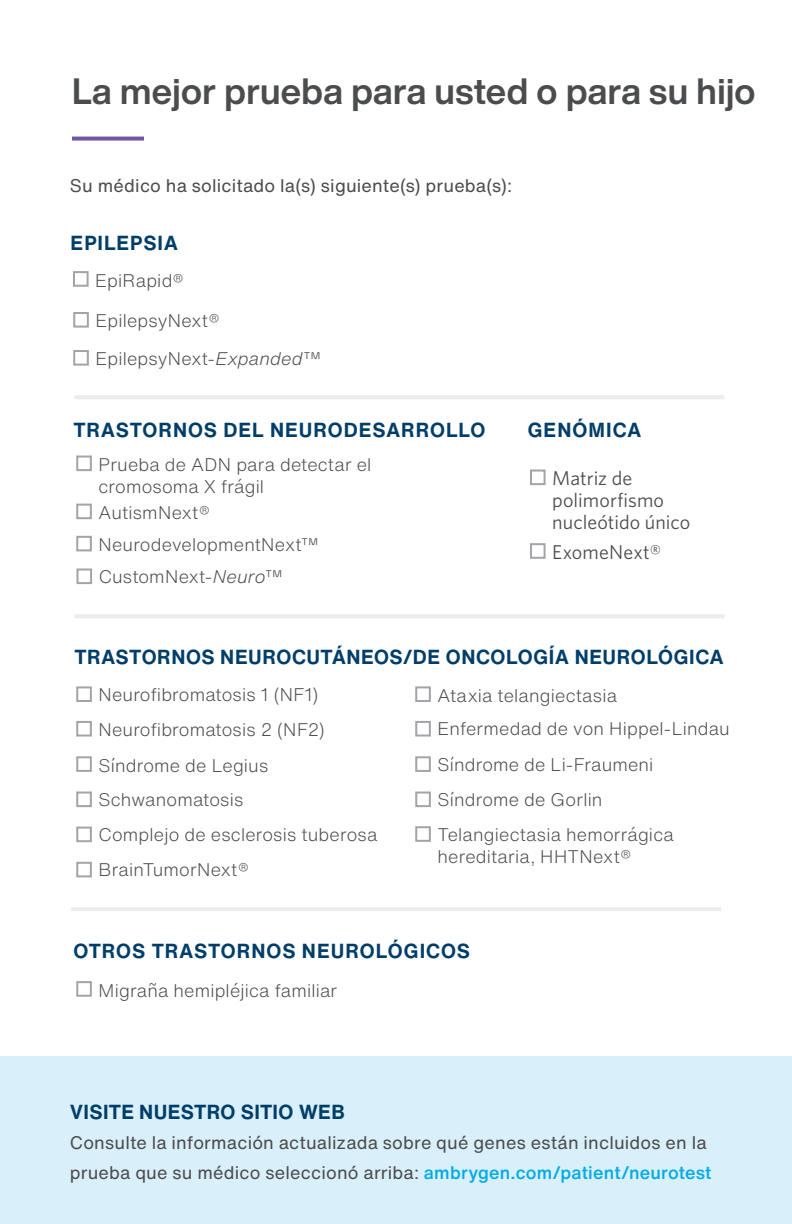
<style>
.page{position:relative;width:792px;height:1224px;background:#fff}
.page>*{position:absolute;margin:0;border:0;box-sizing:border-box;transform-origin:0 0}
.Titles{font:700 36px "Helvetica Now Display";letter-spacing:.01em;color:#4b4c4d}
.whitney_sub_head{font:700 20px "Helvetica Now Text";letter-spacing:.035em;color:#003e69}
.Text{font:20px/22px "Whitney";letter-spacing:.005em;color:#4b4c4d}
.whitney_sub_head-2{font:700 20px "Helvetica Now Text";letter-spacing:.01em;color:#003e69}
.Text-2{font:300 18px/22px "Helvetica Now Text";letter-spacing:.01em;color:#4b4c4d}
.whitney_sub_head-3{font:18px/30px "Helvetica Now Text";letter-spacing:.01em;color:#4b4c4d}
.Text-3{font:18px "Helvetica Now Text";letter-spacing:.01em;color:#4b4c4d}
.s1{font-style:italic}
.s2{font-weight:500;color:#00abe7}
</style>
<div class="page">
<div style="left:0;top:1057px;width:792px;height:167px;background:#d9effa"></div>
<div style="left:73px;top:271px;width:16px;height:16px;border:2px solid #a3a4a8"></div>
<div style="left:76px;top:456px;width:16px;height:15px;border:2px solid #a3a4a8"></div>
<div style="left:76px;top:981px;width:16px;height:16px;border:2px solid #a3a4a8"></div>
<div style="left:76px;top:686px;width:16px;height:16px;border:2px solid #a3a4a8"></div>
<div style="left:415px;top:686px;width:16px;height:16px;border:2px solid #a3a4a8"></div>
<div style="left:530px;top:470px;width:16px;height:15px;border:2px solid #a3a4a8"></div>
<div style="left:76px;top:721px;width:16px;height:16px;border:2px solid #a3a4a8"></div>
<div style="left:415px;top:721px;width:16px;height:16px;border:2px solid #a3a4a8"></div>
<div style="left:530px;top:543px;width:16px;height:16px;border:2px solid #a3a4a8"></div>
<div style="left:73px;top:312px;width:16px;height:16px;border:2px solid #a3a4a8"></div>
<div style="left:73px;top:350px;width:16px;height:16px;border:2px solid #a3a4a8"></div>
<div style="left:76px;top:756px;width:16px;height:16px;border:2px solid #a3a4a8"></div>
<div style="left:415px;top:756px;width:16px;height:16px;border:2px solid #a3a4a8"></div>
<div style="left:76px;top:536px;width:16px;height:15px;border:2px solid #a3a4a8"></div>
<div style="left:76px;top:504px;width:16px;height:15px;border:2px solid #a3a4a8"></div>
<div style="left:76px;top:792px;width:16px;height:15px;border:2px solid #a3a4a8"></div>
<div style="left:415px;top:792px;width:16px;height:15px;border:2px solid #a3a4a8"></div>
<div style="left:76px;top:827px;width:16px;height:15px;border:2px solid #a3a4a8"></div>
<div style="left:76px;top:569px;width:16px;height:15px;border:2px solid #a3a4a8"></div>
<div style="left:76px;top:862px;width:16px;height:15px;border:2px solid #a3a4a8"></div>
<div style="left:415px;top:826px;width:16px;height:16px;border:2px solid #a3a4a8"></div>
<hr style="left:71px;top:907px;width:650px;height:4px;background:#ececee">
<hr style="left:74px;top:395px;width:650px;height:4px;background:#ececee">
<hr style="left:74px;top:614px;width:650px;height:4px;background:#ececee">
<svg style="left:72px;top:137px;width:72px;height:4px"></svg>
<p class="Titles" style="left:72px;top:66px;width:685px">La mejor prueba para usted o para su hijo</p>
<p class="Text-3" style="left:70px;top:172px;width:444px">Su médico ha solicitado la(s) siguiente(s) prueba(s):</p>
<p class="whitney_sub_head" style="left:71px;top:229px;width:109px">EPILEPSIA</p>
<p class="Text-2" style="left:95px;top:269px;width:90px">EpiRapid®</p>
<p class="Text-2" style="left:95px;top:309px;width:126px">EpilepsyNext®</p>
<p class="Text-2" style="left:95px;top:347px;width:227px">EpilepsyNext-<span class="s1">Expanded</span>™</p>
<p class="whitney_sub_head" style="left:73px;top:416px;width:414px">TRASTORNOS DEL NEURODESARROLLO</p>
<p class="Text-2" style="left:99px;top:454px;width:274px">Prueba de ADN para detectar el cromosoma X frágil</p>
<p class="Text-2" style="left:99px;top:502px;width:113px">AutismNext®</p>
<p class="Text-2" style="left:99px;top:534px;width:222px">NeurodevelopmentNext™</p>
<p class="Text-2" style="left:99px;top:565px;width:185px">CustomNext-<span class="s1">Neuro</span>™</p>
<p class="whitney_sub_head" style="left:528px;top:416px;width:115px">GENÓMICA</p>
<p class="Text" style="left:552px;top:467px;width:140px">Matriz de polimorfismo nucleótido único</p>
<p class="Text" style="left:552px;top:541px;width:111px">ExomeNext®</p>
<p class="whitney_sub_head" style="left:74px;top:643px;width:651px">TRASTORNOS NEUROCUTÁNEOS/DE ONCOLOGÍA NEUROLÓGICA</p>
<p class="Text-2" style="left:99px;top:684px;width:221px">Neurofibromatosis 1 (NF1)</p>
<p class="Text-2" style="left:437px;top:684px;width:181px">Ataxia telangiectasia</p>
<p class="Text-2" style="left:99px;top:718px;width:228px">Neurofibromatosis 2 (NF2)</p>
<p class="Text-2" style="left:437px;top:717px;width:294px">Enfermedad de von Hippel-Lindau</p>
<p class="Text-2" style="left:99px;top:754px;width:171px">Síndrome de Legius</p>
<p class="Text-2" style="left:437px;top:754px;width:217px">Síndrome de Li-Fraumeni</p>
<p class="Text-2" style="left:99px;top:789px;width:146px">Schwanomatosis</p>
<p class="Text-2" style="left:437px;top:789px;width:167px">Síndrome de Gorlin</p>
<p class="Text-2" style="left:99px;top:824px;width:280px">Complejo de esclerosis tuberosa</p>
<p class="Text-2" style="left:437px;top:823px;width:238px">Telangiectasia hemorrágica hereditaria, HHTNext®</p>
<p class="Text-2" style="left:99px;top:859px;width:152px">BrainTumorNext®</p>
<p class="whitney_sub_head" style="left:73px;top:938px;width:398px">OTROS TRASTORNOS NEUROLÓGICOS</p>
<p class="Text-2" style="left:99px;top:979px;width:240px">Migraña hemipléjica familiar</p>
<p class="whitney_sub_head-2" style="left:70px;top:1098px;width:277px">VISITE NUESTRO SITIO WEB</p>
<p class="whitney_sub_head-3" style="left:70px;top:1127px;width:643px">Consulte la información actualizada sobre qué genes están incluidos en la prueba que su médico seleccionó arriba: <span class="s2">ambrygen.com/patient/neurotest</span></p>
</div>
